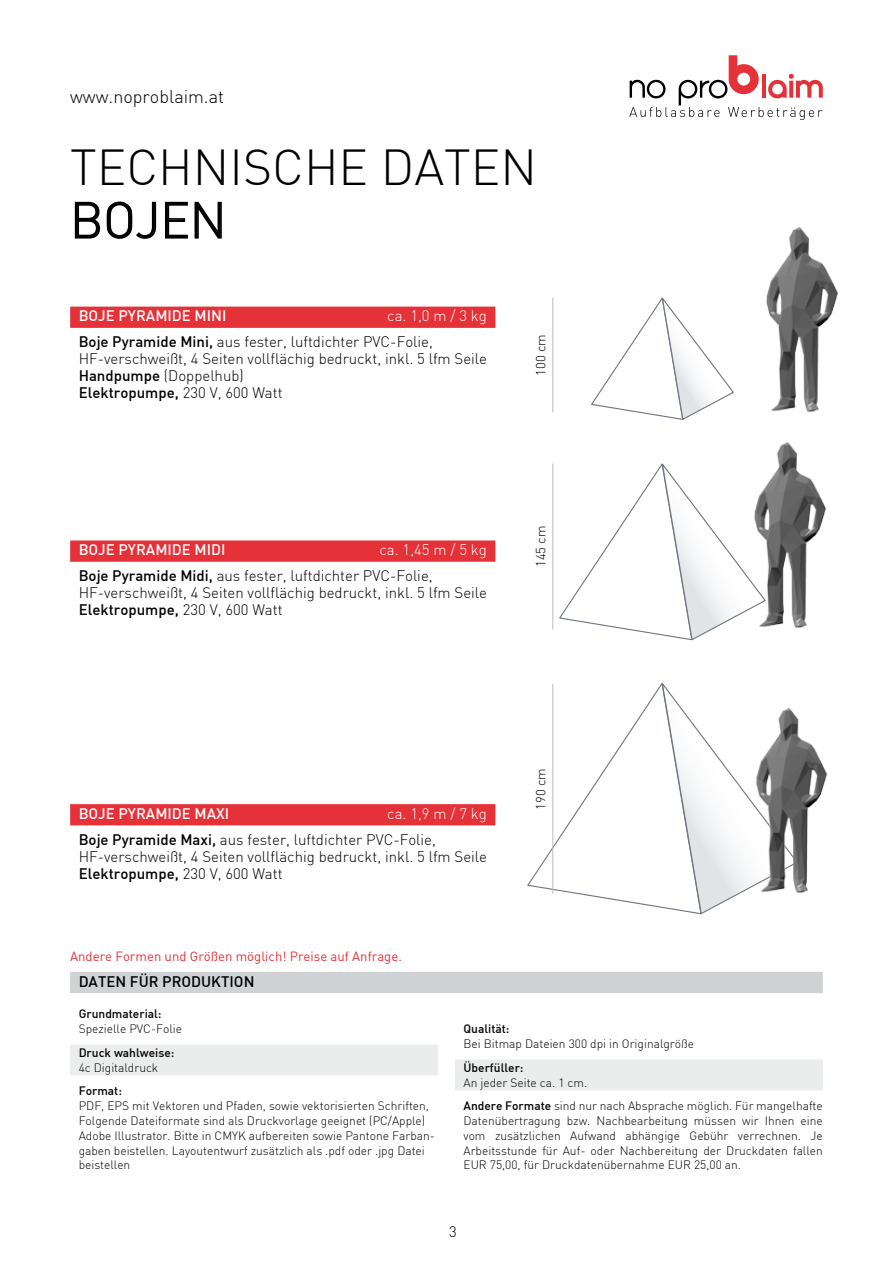
<style>
.page{position:relative;width:893px;height:1263px;background:#fff}
.page>*{position:absolute;margin:0;border:0;box-sizing:border-box;transform-origin:0 0}
.t1{font:300 49.5px/52.5px "DIN";color:#000}
.t2{font:300 18px "DIN";color:#000}
.t3{font:300 15px/17px "DIN";color:#000}
.t4{font:500 15px "DIN";color:#fff}
.t5{font:500 15px "DIN";color:#000}
.t6{font:13.2px "DIN";color:#e53138}
.t7{font:300 13.2px "DIN";color:#000}
.t8{font:300 12px/14.9px "DIN";color:#000}
.t9{font:500 12px "DIN";color:#000}
.s1{color:#fff}
.s2{font-weight:500}
</style>
<div class="page">
<svg style="left:629px;top:55px;width:194px;height:65px"></svg>
<svg style="left:74px;top:201px;width:83px;height:38px"></svg>
<svg style="left:165px;top:201px;width:57px;height:38px"></svg>
<div style="left:70px;top:307px;width:425px;height:21px;background:#e53138"></div>
<div style="left:70px;top:540px;width:425px;height:22px;background:#e53138"></div>
<div style="left:70px;top:804px;width:425px;height:21px;background:#e53138"></div>
<div style="left:70px;top:1044px;width:368px;height:16px;background:#ebecec"></div>
<div style="left:70px;top:1059px;width:368px;height:16px;background:#ebecec"></div>
<div style="left:455px;top:1059px;width:368px;height:16px;background:#ebecec"></div>
<div style="left:455px;top:1074px;width:368px;height:16px;background:#ebecec"></div>
<div style="left:70px;top:972px;width:753px;height:21px;background:#d0d2d3"></div>
<svg style="left:591px;top:297px;width:143px;height:123px"></svg>
<svg style="left:527px;top:683px;width:208px;height:232px"></svg>
<svg style="left:559px;top:463px;width:175px;height:178px"></svg>
<hr style="left:552px;top:298px;width:1px;height:114px;background:#bbbdbe">
<hr style="left:552px;top:463px;width:1px;height:166px;background:#bbbdbe">
<hr style="left:552px;top:684px;width:1px;height:210px;background:#bbbdbe">
<img style="left:766px;top:227px;width:73px;height:185px">
<img style="left:734px;top:442px;width:93px;height:186px">
<img style="left:735px;top:708px;width:93px;height:188px">
<h2 class="t2" style="left:70px;top:86px;width:155px">www.noproblaim.at</h2>
<h1 class="t1" style="left:70px;top:141px;width:468px">TECHNISCHE DATEN<br>BOJEN</h1>
<p class="t3" style="left:79px;top:303px;width:410px;line-height:25.5px;text-indent:309px"><span class="s1">ca. 1,0 m / 3 kg<br></span><span class="s2">Boje Pyramide Mini,</span> aus fester, luftdichter PVC-Folie,</p>
<p class="t3" style="left:79px;top:350px;width:410px">HF-verschweißt, 4 Seiten vollflächig bedruckt, inkl. 5 lfm Seile<br><span class="s2">Handpumpe</span> (Doppelhub)<br><span class="s2">Elektropumpe,</span> 230 V, 600 Watt</p>
<p class="t4" style="left:79px;top:306px;width:149px">BOJE PYRAMIDE MINI</p>
<p class="t7" style="left:533px;top:376px;width:43px;rotate:-90deg">100 cm</p>
<p class="t3" style="left:79px;top:537px;width:410px;line-height:25.5px;text-indent:301px"><span class="s1">ca. 1,45 m / 5 kg<br></span><span class="s2">Boje Pyramide Midi,</span> aus fester, luftdichter PVC-Folie,</p>
<p class="t3" style="left:79px;top:584px;width:410px">HF-verschweißt, 4 Seiten vollflächig bedruckt, inkl. 5 lfm Seile<br><span class="s2">Elektropumpe,</span> 230 V, 600 Watt</p>
<p class="t4" style="left:79px;top:540px;width:148px">BOJE PYRAMIDE MIDI</p>
<p class="t7" style="left:533px;top:567px;width:43px;rotate:-90deg">145 cm</p>
<p class="t3" style="left:79px;top:801px;width:410px;line-height:25.5px;text-indent:309px"><span class="s1">ca. 1,9 m / 7 kg<br></span><span class="s2">Boje Pyramide Maxi,</span> aus fester, luftdichter PVC-Folie,</p>
<p class="t3" style="left:79px;top:847px;width:410px">HF-verschweißt, 4 Seiten vollflächig bedruckt, inkl. 5 lfm Seile<br><span class="s2">Elektropumpe,</span> 230 V, 600 Watt</p>
<p class="t4" style="left:79px;top:804px;width:152px">BOJE PYRAMIDE MAXI</p>
<p class="t6" style="left:70px;top:948px;width:333px">Andere Formen und Größen möglich! Preise auf Anfrage.</p>
<p class="t5" style="left:79px;top:972px;width:177px">DATEN FÜR PRODUKTION</p>
<p class="t7" style="left:533px;top:810px;width:43px;rotate:-90deg">190 cm</p>
<p class="t9" style="left:79px;top:1006px;width:84px">Grundmaterial:</p>
<p class="t8" style="left:79px;top:1021px;width:105px">Spezielle PVC-Folie</p>
<p class="t9" style="left:79px;top:1045px;width:97px">Druck wahlweise:</p>
<p class="t8" style="left:79px;top:1060px;width:81px">4c Digitaldruck</p>
<p class="t9" style="left:79px;top:1083px;width:45px">Format:</p>
<p class="t8" style="left:79px;top:1098px;width:358px">PDF, EPS mit Vektoren und Pfaden, sowie vektorisierten Schriften, Folgende Dateiformate sind als Druckvorlage geeignet (PC/Apple)<br>Adobe Illustrator. Bitte in CMYK aufbereiten sowie Pantone Farban&shy;gaben beistellen. Layoutentwurf zusätzlich als .pdf oder .jpg Datei beistellen</p>
<p class="t9" style="left:463px;top:1021px;width:48px">Qualität:</p>
<p class="t8" style="left:463px;top:1036px;width:232px">Bei Bitmap Dateien 300 dpi in Originalgröße</p>
<p class="t9" style="left:463px;top:1059px;width:62px">Überfüller:</p>
<p class="t8" style="left:463px;top:1070px;width:361px;line-height:23.4px">An jeder Seite ca. 1 cm.<br><span class="s2">Andere Formate</span> sind nur nach Absprache möglich. Für mangelhafte</p>
<p class="t8" style="left:463px;top:1113px;width:361px;text-align:justify">Datenübertragung bzw. Nachbearbeitung müssen wir Ihnen eine vom zusätzlichen Aufwand abhängige Gebühr verrechnen. Je Arbeitsstunde für Auf- oder Nachbereitung der Druckdaten fallen EUR 75,00, für Druckdatenübernahme EUR 25,00 an.</p>
<p class="t3" style="left:449px;top:1223px;width:9px">3</p>
</div>
